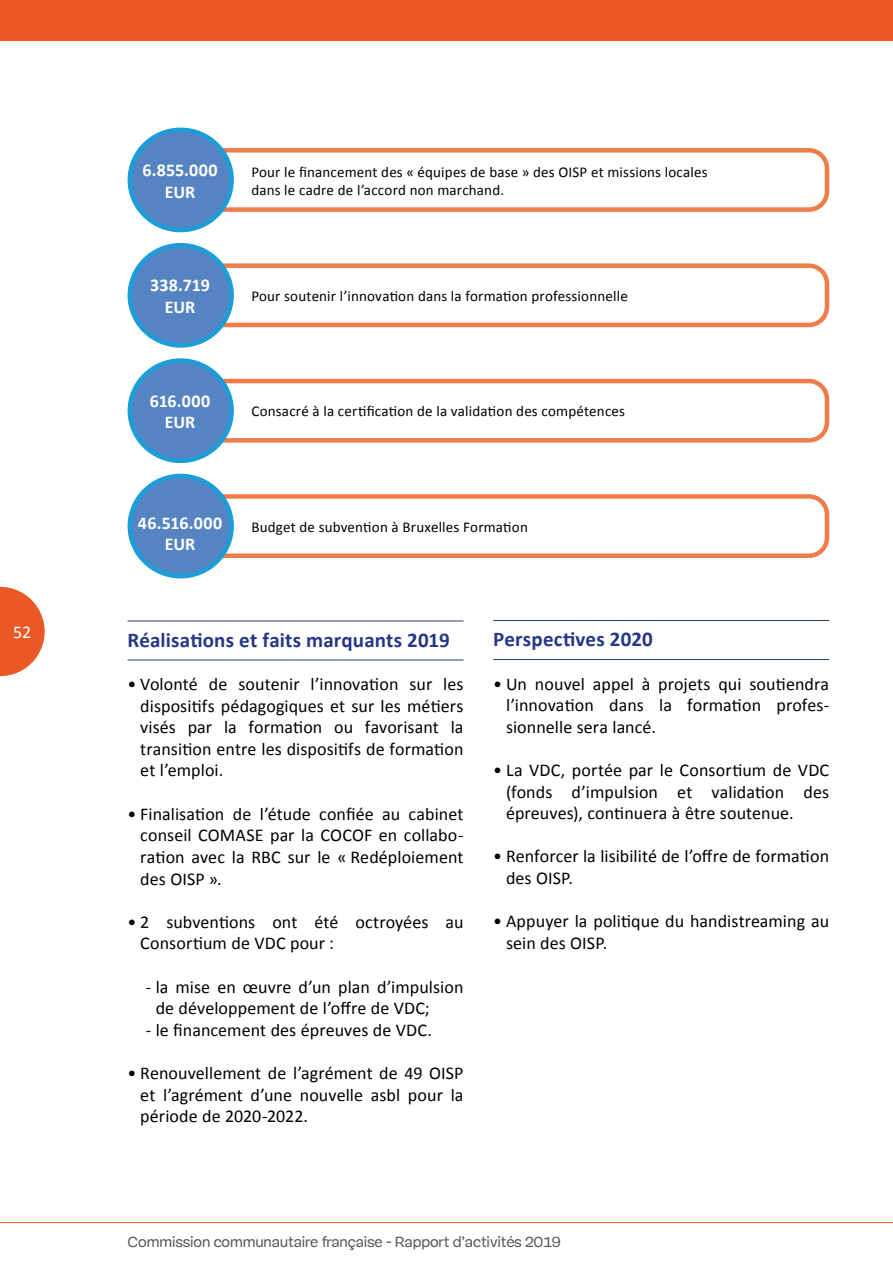
<style>
.page{position:relative;width:893px;height:1263px;background:#fff}
.page>*{position:absolute;margin:0;border:0;box-sizing:border-box;transform-origin:0 0}
._5__Sous_titre_Réali{font:700 21px "Calibri";letter-spacing:.005em;color:#253786}
.t1{font:18px/21.6px "Calibri";letter-spacing:.005em;color:#000;text-align:justify}
._1__Texte_Bold{font:700 18px/21.6px "Calibri";letter-spacing:.005em;color:#fff;text-align:center}
.t2{font:18px "Calibri";color:#fff}
._1__Texte{font:15px/18px "Calibri";letter-spacing:.015em;color:#000}
.t3{font:15px "Mija";letter-spacing:-.01em;color:#575756}
</style>
<div class="page">
<div style="left:0;top:0;width:893px;height:40px;background:#ea5925"></div>
<svg style="left:0;top:587px;width:45px;height:89px"></svg>
<hr style="left:0;top:1222px;width:893px;height:1px;background:#ea5925">
<hr style="left:128px;top:621px;width:335px;height:1px;background:#253786">
<hr style="left:128px;top:660px;width:335px;height:1px;background:#253786">
<svg style="left:219px;top:146px;width:611px;height:68px"></svg>
<div style="left:130px;top:130px;width:102px;height:100px;background:#5684c3;border-radius:50%"></div>
<div style="left:128px;top:128px;width:106px;height:104px;border:4px solid #1c9dd8;border-radius:50%"></div>
<svg style="left:219px;top:261px;width:611px;height:68px"></svg>
<div style="left:130px;top:245px;width:102px;height:100px;background:#5684c3;border-radius:50%"></div>
<div style="left:128px;top:243px;width:106px;height:105px;border:4px solid #1c9dd8;border-radius:50%"></div>
<svg style="left:219px;top:377px;width:611px;height:68px"></svg>
<div style="left:130px;top:361px;width:102px;height:100px;background:#5684c3;border-radius:50%"></div>
<div style="left:128px;top:358px;width:106px;height:105px;border:4px solid #1c9dd8;border-radius:50%"></div>
<svg style="left:219px;top:492px;width:611px;height:68px"></svg>
<div style="left:130px;top:476px;width:102px;height:100px;background:#5684c3;border-radius:50%"></div>
<div style="left:128px;top:474px;width:106px;height:104px;border:4px solid #1c9dd8;border-radius:50%"></div>
<hr style="left:493px;top:620px;width:336px;height:1px;background:#253786">
<hr style="left:493px;top:659px;width:336px;height:1px;background:#253786">
<p class="t2" style="left:13px;top:621px;width:20px">52</p>
<p class="_1__Texte_Bold" style="left:142px;top:159px;width:77px">6.855.000<br>EUR</p>
<p class="_1__Texte_Bold" style="left:150px;top:274px;width:61px">338.719<br>EUR</p>
<p class="_1__Texte_Bold" style="left:150px;top:390px;width:62px">616.000<br>EUR</p>
<p class="_1__Texte" style="left:251px;top:163px;width:458px">Pour le financement des « équipes de base » des OISP et missions locales dans le cadre de l’accord non marchand.</p>
<p class="_1__Texte" style="left:251px;top:287px;width:378px">Pour soutenir l’innovation dans la formation professionnelle</p>
<p class="_1__Texte" style="left:251px;top:402px;width:375px">Consacré à la certification de la validation des compétences</p>
<p class="_1__Texte_Bold" style="left:138px;top:512px;width:86px">46.516.000</p>
<p class="_1__Texte" style="left:251px;top:518px;width:278px">Budget de subvention à Bruxelles Formation</p>
<p class="_1__Texte_Bold" style="left:165px;top:534px;width:32px">EUR</p>
<p class="_5__Sous_titre_Réali" style="left:128px;top:626px;width:324px">Réalisations et faits marquants 2019</p>
<p class="t1" style="left:140px;top:673px;width:325px;text-indent:-13px">• Volonté de soutenir l’innovation sur les dispositifs pédagogiques et sur les métiers visés par la formation ou favorisant la transition entre les dispositifs de formation et l’emploi.</p>
<p class="t1" style="left:140px;top:803px;width:325px;text-indent:-13px">• Finalisation de l’étude confiée au cabinet conseil COMASE par la COCOF en collabo&shy;ration avec la RBC sur le « Redéploiement des OISP ».</p>
<p class="t1" style="left:140px;top:911px;width:325px;text-indent:-13px">• 2 subventions ont été octroyées au<br>Consortium de VDC pour :</p>
<p class="t1" style="left:156px;top:976px;width:309px;text-indent:-10px">- la mise en œuvre d’un plan d’impulsion de développement de l’offre de VDC;</p>
<p class="t1" style="left:146px;top:1019px;width:288px">- le financement des épreuves de VDC.</p>
<p class="t1" style="left:140px;top:1062px;width:325px;text-indent:-13px">• Renouvellement de l’agrément de 49 OISP et l’agrément d’une nouvelle asbl pour la période de 2020-2022.</p>
<p class="_5__Sous_titre_Réali" style="left:493px;top:626px;width:161px">Perspectives 2020</p>
<p class="t1" style="left:506px;top:673px;width:325px;text-indent:-13px">• Un nouvel appel à projets qui soutiendra l’innovation dans la formation profes&shy;sionnelle sera lancé.</p>
<p class="t1" style="left:506px;top:759px;width:325px;text-indent:-13px">• La VDC, portée par le Consortium de VDC (fonds d’impulsion et validation des épreuves), continuera à être soutenue.</p>
<p class="t1" style="left:506px;top:846px;width:325px;text-indent:-13px">• Renforcer la lisibilité de l’offre de formation des OISP.</p>
<p class="t1" style="left:506px;top:910px;width:325px;text-indent:-13px">• Appuyer la politique du handistreaming au sein des OISP.</p>
<p class="t3" style="left:128px;top:1233px;width:435px">Commission communautaire française - Rapport d’activités 2019</p>
</div>
